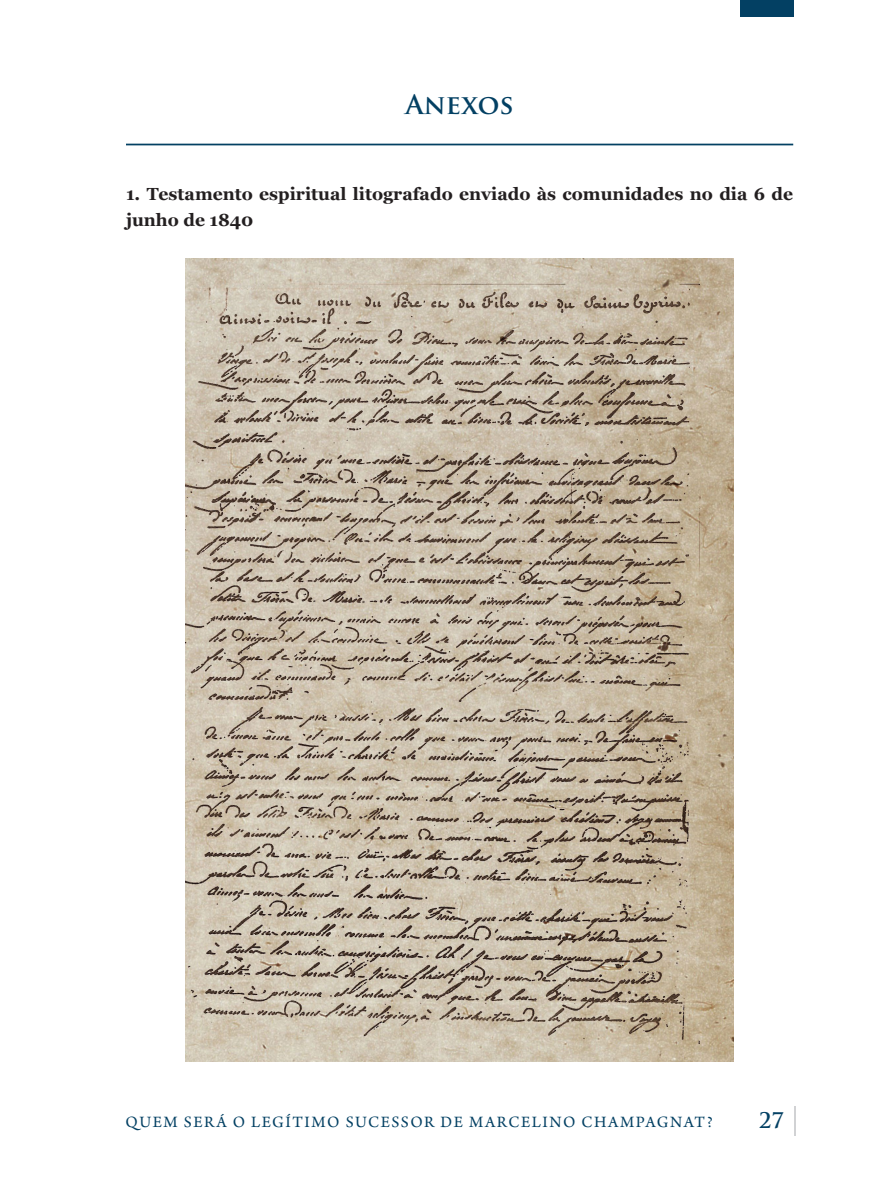
<style>
.page{position:relative;width:893px;height:1191px;background:#fff}
.page>*{position:absolute;margin:0;border:0;box-sizing:border-box;transform-origin:0 0}
.Titulos{font:700 26.25px "Trajan Pro";color:#034063}
.t1{font:700 21px "Trajan Pro";color:#034063}
.t2{font:700 17.5px/26.2px "Georgia";color:#231f20}
.t3{font:16.62px "Arno Pro";letter-spacing:.09em;color:#034063}
</style>
<div class="page">
<hr style="left:794px;top:1106px;width:2px;height:29px;background:#d1d2d4">
<div style="left:740px;top:0;width:54px;height:16px;background:#034063"></div>
<hr style="left:126px;top:144px;width:667px;height:1px;background:#034063">
<img style="left:186px;top:258px;width:548px;height:803px">
<p class="Titulos" style="left:405px;top:88px;width:110px">Anexos</p>
<p class="t2" style="left:126px;top:179px;width:669px">1. Testamento espiritual litografado enviado às comunidades no dia 6 de junho de 1840</p>
<p class="t3" style="left:126px;top:1112px;width:589px">QUEM SERÁ O LEGÍTIMO SUCESSOR DE MARCELINO CHAMPAGNAT?</p>
<p class="t1" style="left:759px;top:1107px;width:27px">27</p>
</div>
